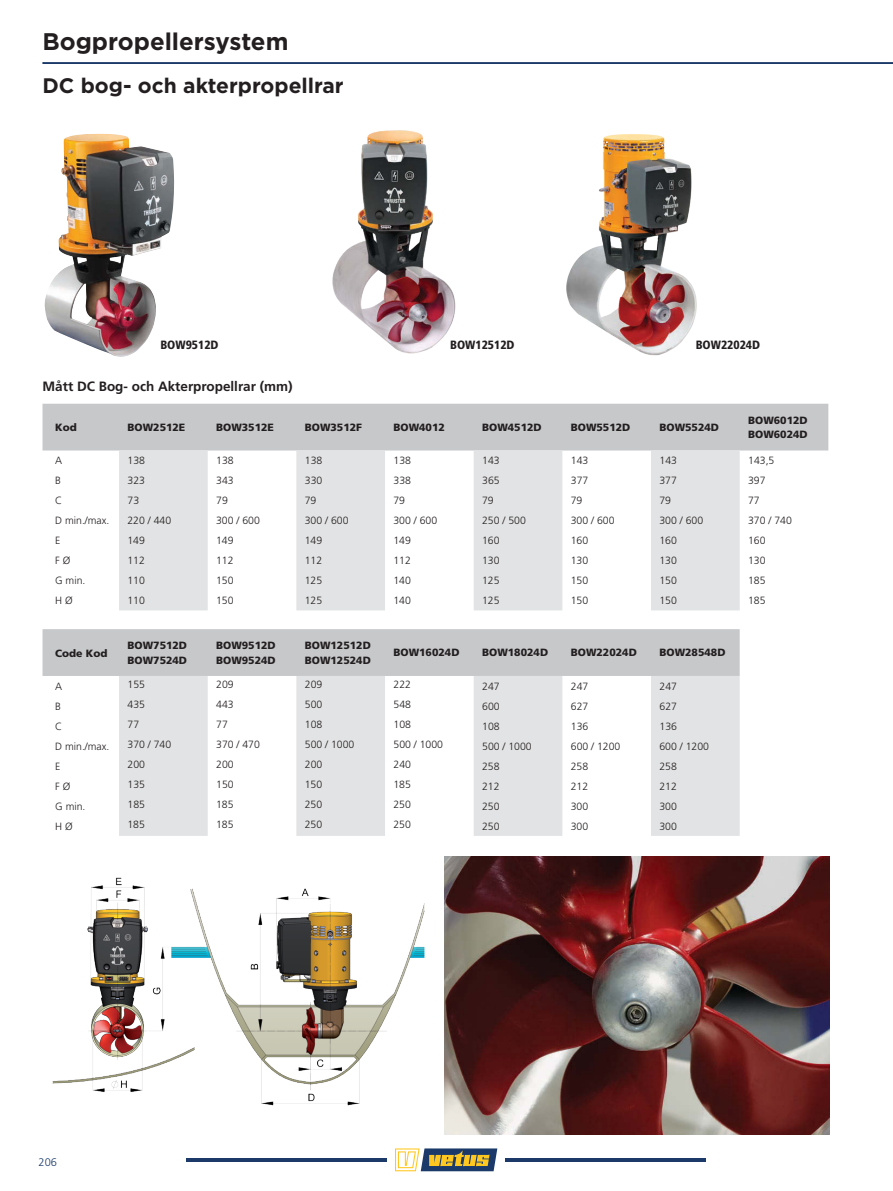
<style>
.page{position:relative;width:893px;height:1191px;background:#fff}
.page>*{position:absolute;margin:0;border:0;box-sizing:border-box;transform-origin:0 0}
.t1{font:700 24px "Gotham";color:#231f20}
.t2{font:700 21px "Gotham";color:#231f20}
.t3{font:700 13.5px "Frutiger LT Std";color:#231f20}
.t4{font:900 condensed 12px "Frutiger LT Std";color:#231f20}
.t5{font:300 10.95px "Frutiger LT Std";color:#1b3a6a}
.t6{font:300 10.5px "Frutiger LT Std";color:#231f20}
.t7{font:900 10.5px/14.2px "Frutiger LT Std";color:#231f20}
</style>
<div class="page">
<div style="left:43px;top:62px;width:850px;height:2px;border:1px solid #1b3a6a"></div>
<svg style="left:395px;top:1148px;width:102px;height:23px"></svg>
<hr style="left:186px;top:1158px;width:201px;height:4px;background:#1b3a6a">
<hr style="left:506px;top:1158px;width:200px;height:4px;background:#1b3a6a">
<img style="left:52px;top:877px;width:373px;height:229px">
<img style="left:44px;top:134px;width:130px;height:223px">
<img style="left:332px;top:130px;width:124px;height:224px">
<img style="left:566px;top:134px;width:131px;height:222px">
<img style="left:444px;top:856px;width:386px;height:278px">
<svg style="left:43px;top:404px;width:785px;height:206px"></svg>
<svg style="left:43px;top:629px;width:697px;height:207px"></svg>
<h1 class="t1" style="left:43px;top:26px;width:247px">Bogpropellersystem</h1>
<h2 class="t2" style="left:43px;top:72px;width:303px">DC bog- och akterpropellrar</h2>
<p class="t4" style="left:160px;top:338px;width:60px">BOW9512D</p>
<p class="t4" style="left:450px;top:338px;width:66px">BOW12512D</p>
<p class="t4" style="left:696px;top:338px;width:66px">BOW22024D</p>
<p class="t3" style="left:43px;top:378px;width:252px">Mått DC Bog- och Akterpropellrar (mm)</p>
<p class="t7" style="left:55px;top:420px;width:23px">Kod</p>
<p class="t7" style="left:128px;top:420px;width:59px">BOW2512E</p>
<p class="t7" style="left:216px;top:420px;width:59px">BOW3512E</p>
<p class="t7" style="left:305px;top:420px;width:59px">BOW3512F</p>
<p class="t7" style="left:394px;top:420px;width:53px">BOW4012</p>
<p class="t7" style="left:482px;top:420px;width:61px">BOW4512D</p>
<p class="t7" style="left:571px;top:420px;width:61px">BOW5512D</p>
<p class="t7" style="left:659px;top:420px;width:61px">BOW5524D</p>
<p class="t7" style="left:748px;top:413px;width:61px">BOW6012D<br>BOW6024D</p>
<p class="t6" style="left:55px;top:455px;width:9px">A</p>
<p class="t6" style="left:128px;top:455px;width:19px">138</p>
<p class="t6" style="left:216px;top:455px;width:19px">138</p>
<p class="t6" style="left:305px;top:455px;width:19px">138</p>
<p class="t6" style="left:393px;top:455px;width:19px">138</p>
<p class="t6" style="left:482px;top:455px;width:19px">143</p>
<p class="t6" style="left:571px;top:455px;width:19px">143</p>
<p class="t6" style="left:659px;top:455px;width:19px">143</p>
<p class="t6" style="left:748px;top:455px;width:28px">143,5</p>
<p class="t6" style="left:55px;top:475px;width:7px">B</p>
<p class="t6" style="left:128px;top:475px;width:19px">323</p>
<p class="t6" style="left:216px;top:475px;width:19px">343</p>
<p class="t6" style="left:305px;top:475px;width:19px">330</p>
<p class="t6" style="left:393px;top:475px;width:19px">338</p>
<p class="t6" style="left:482px;top:475px;width:19px">365</p>
<p class="t6" style="left:571px;top:475px;width:19px">377</p>
<p class="t6" style="left:659px;top:475px;width:19px">377</p>
<p class="t6" style="left:748px;top:475px;width:19px">397</p>
<p class="t6" style="left:55px;top:495px;width:9px">C</p>
<p class="t6" style="left:127px;top:495px;width:13px">73</p>
<p class="t6" style="left:216px;top:495px;width:13px">79</p>
<p class="t6" style="left:305px;top:495px;width:13px">79</p>
<p class="t6" style="left:393px;top:495px;width:13px">79</p>
<p class="t6" style="left:482px;top:495px;width:13px">79</p>
<p class="t6" style="left:571px;top:495px;width:13px">79</p>
<p class="t6" style="left:659px;top:495px;width:13px">79</p>
<p class="t6" style="left:748px;top:495px;width:13px">77</p>
<p class="t6" style="left:55px;top:515px;width:56px">D min./max.</p>
<p class="t6" style="left:127px;top:515px;width:45px">220 / 440</p>
<p class="t6" style="left:216px;top:515px;width:45px">300 / 600</p>
<p class="t6" style="left:305px;top:515px;width:45px">300 / 600</p>
<p class="t6" style="left:393px;top:515px;width:45px">300 / 600</p>
<p class="t6" style="left:482px;top:515px;width:45px">250 / 500</p>
<p class="t6" style="left:571px;top:515px;width:45px">300 / 600</p>
<p class="t6" style="left:659px;top:515px;width:45px">300 / 600</p>
<p class="t6" style="left:748px;top:515px;width:45px">370 / 740</p>
<p class="t6" style="left:55px;top:535px;width:7px">E</p>
<p class="t6" style="left:127px;top:535px;width:19px">149</p>
<p class="t6" style="left:216px;top:535px;width:19px">149</p>
<p class="t6" style="left:305px;top:535px;width:19px">149</p>
<p class="t6" style="left:393px;top:535px;width:19px">149</p>
<p class="t6" style="left:482px;top:535px;width:19px">160</p>
<p class="t6" style="left:571px;top:535px;width:19px">160</p>
<p class="t6" style="left:659px;top:535px;width:19px">160</p>
<p class="t6" style="left:748px;top:535px;width:19px">160</p>
<p class="t6" style="left:55px;top:555px;width:17px">F Ø</p>
<p class="t6" style="left:127px;top:555px;width:19px">112</p>
<p class="t6" style="left:216px;top:555px;width:19px">112</p>
<p class="t6" style="left:305px;top:555px;width:19px">112</p>
<p class="t6" style="left:393px;top:555px;width:19px">112</p>
<p class="t6" style="left:482px;top:555px;width:19px">130</p>
<p class="t6" style="left:571px;top:555px;width:19px">130</p>
<p class="t6" style="left:659px;top:555px;width:19px">130</p>
<p class="t6" style="left:748px;top:555px;width:19px">130</p>
<p class="t6" style="left:55px;top:575px;width:32px">G min.</p>
<p class="t6" style="left:127px;top:575px;width:19px">110</p>
<p class="t6" style="left:216px;top:575px;width:19px">150</p>
<p class="t6" style="left:305px;top:575px;width:19px">125</p>
<p class="t6" style="left:393px;top:575px;width:19px">140</p>
<p class="t6" style="left:482px;top:575px;width:19px">125</p>
<p class="t6" style="left:571px;top:575px;width:19px">150</p>
<p class="t6" style="left:659px;top:575px;width:19px">150</p>
<p class="t6" style="left:748px;top:575px;width:19px">185</p>
<p class="t6" style="left:55px;top:595px;width:19px">H Ø</p>
<p class="t6" style="left:127px;top:595px;width:19px">110</p>
<p class="t6" style="left:216px;top:595px;width:19px">150</p>
<p class="t6" style="left:305px;top:595px;width:19px">125</p>
<p class="t6" style="left:393px;top:595px;width:19px">140</p>
<p class="t6" style="left:482px;top:595px;width:19px">125</p>
<p class="t6" style="left:571px;top:595px;width:19px">150</p>
<p class="t6" style="left:659px;top:595px;width:19px">150</p>
<p class="t6" style="left:748px;top:595px;width:19px">185</p>
<p class="t7" style="left:55px;top:645px;width:54px">Code Kod</p>
<p class="t7" style="left:128px;top:638px;width:61px">BOW7512D<br>BOW7524D</p>
<p class="t7" style="left:216px;top:638px;width:61px">BOW9512D<br>BOW9524D</p>
<p class="t7" style="left:305px;top:638px;width:67px">BOW12512D<br>BOW12524D</p>
<p class="t7" style="left:394px;top:645px;width:67px">BOW16024D</p>
<p class="t7" style="left:482px;top:645px;width:67px">BOW18024D</p>
<p class="t7" style="left:571px;top:645px;width:67px">BOW22024D</p>
<p class="t7" style="left:659px;top:645px;width:67px">BOW28548D</p>
<p class="t6" style="left:55px;top:680px;width:9px">A</p>
<p class="t6" style="left:128px;top:678px;width:19px">155</p>
<p class="t6" style="left:216px;top:678px;width:19px">209</p>
<p class="t6" style="left:305px;top:678px;width:19px">209</p>
<p class="t6" style="left:394px;top:678px;width:19px">222</p>
<p class="t6" style="left:482px;top:680px;width:19px">247</p>
<p class="t6" style="left:571px;top:680px;width:19px">247</p>
<p class="t6" style="left:659px;top:680px;width:19px">247</p>
<p class="t6" style="left:55px;top:700px;width:7px">B</p>
<p class="t6" style="left:128px;top:698px;width:19px">435</p>
<p class="t6" style="left:216px;top:698px;width:19px">443</p>
<p class="t6" style="left:305px;top:698px;width:19px">500</p>
<p class="t6" style="left:393px;top:698px;width:19px">548</p>
<p class="t6" style="left:482px;top:700px;width:19px">600</p>
<p class="t6" style="left:571px;top:700px;width:19px">627</p>
<p class="t6" style="left:659px;top:700px;width:19px">627</p>
<p class="t6" style="left:55px;top:720px;width:9px">C</p>
<p class="t6" style="left:128px;top:718px;width:13px">77</p>
<p class="t6" style="left:216px;top:718px;width:13px">77</p>
<p class="t6" style="left:305px;top:718px;width:19px">108</p>
<p class="t6" style="left:393px;top:718px;width:19px">108</p>
<p class="t6" style="left:482px;top:720px;width:19px">108</p>
<p class="t6" style="left:571px;top:720px;width:19px">136</p>
<p class="t6" style="left:659px;top:720px;width:19px">136</p>
<p class="t6" style="left:55px;top:740px;width:56px">D min./max.</p>
<p class="t6" style="left:128px;top:738px;width:45px">370 / 740</p>
<p class="t6" style="left:216px;top:738px;width:45px">370 / 470</p>
<p class="t6" style="left:305px;top:738px;width:51px">500 / 1000</p>
<p class="t6" style="left:393px;top:738px;width:51px">500 / 1000</p>
<p class="t6" style="left:482px;top:740px;width:51px">500 / 1000</p>
<p class="t6" style="left:571px;top:740px;width:51px">600 / 1200</p>
<p class="t6" style="left:659px;top:740px;width:51px">600 / 1200</p>
<p class="t6" style="left:55px;top:760px;width:7px">E</p>
<p class="t6" style="left:128px;top:758px;width:19px">200</p>
<p class="t6" style="left:216px;top:758px;width:19px">200</p>
<p class="t6" style="left:305px;top:758px;width:19px">200</p>
<p class="t6" style="left:393px;top:758px;width:19px">240</p>
<p class="t6" style="left:482px;top:760px;width:19px">258</p>
<p class="t6" style="left:571px;top:760px;width:19px">258</p>
<p class="t6" style="left:659px;top:760px;width:19px">258</p>
<p class="t6" style="left:55px;top:780px;width:17px">F Ø</p>
<p class="t6" style="left:127px;top:778px;width:19px">135</p>
<p class="t6" style="left:216px;top:778px;width:19px">150</p>
<p class="t6" style="left:305px;top:778px;width:19px">150</p>
<p class="t6" style="left:393px;top:778px;width:19px">185</p>
<p class="t6" style="left:482px;top:780px;width:19px">212</p>
<p class="t6" style="left:571px;top:780px;width:19px">212</p>
<p class="t6" style="left:659px;top:780px;width:19px">212</p>
<p class="t6" style="left:55px;top:800px;width:32px">G min.</p>
<p class="t6" style="left:127px;top:798px;width:19px">185</p>
<p class="t6" style="left:216px;top:798px;width:19px">185</p>
<p class="t6" style="left:305px;top:798px;width:19px">250</p>
<p class="t6" style="left:393px;top:798px;width:19px">250</p>
<p class="t6" style="left:482px;top:800px;width:19px">250</p>
<p class="t6" style="left:571px;top:800px;width:19px">300</p>
<p class="t6" style="left:659px;top:800px;width:19px">300</p>
<p class="t6" style="left:55px;top:820px;width:19px">H Ø</p>
<p class="t6" style="left:127px;top:818px;width:19px">185</p>
<p class="t6" style="left:216px;top:818px;width:19px">185</p>
<p class="t6" style="left:305px;top:818px;width:19px">250</p>
<p class="t6" style="left:393px;top:818px;width:19px">250</p>
<p class="t6" style="left:482px;top:820px;width:19px">250</p>
<p class="t6" style="left:571px;top:820px;width:19px">300</p>
<p class="t6" style="left:659px;top:820px;width:19px">300</p>
<p class="t5" style="left:39px;top:1155px;width:20px">206</p>
</div>
